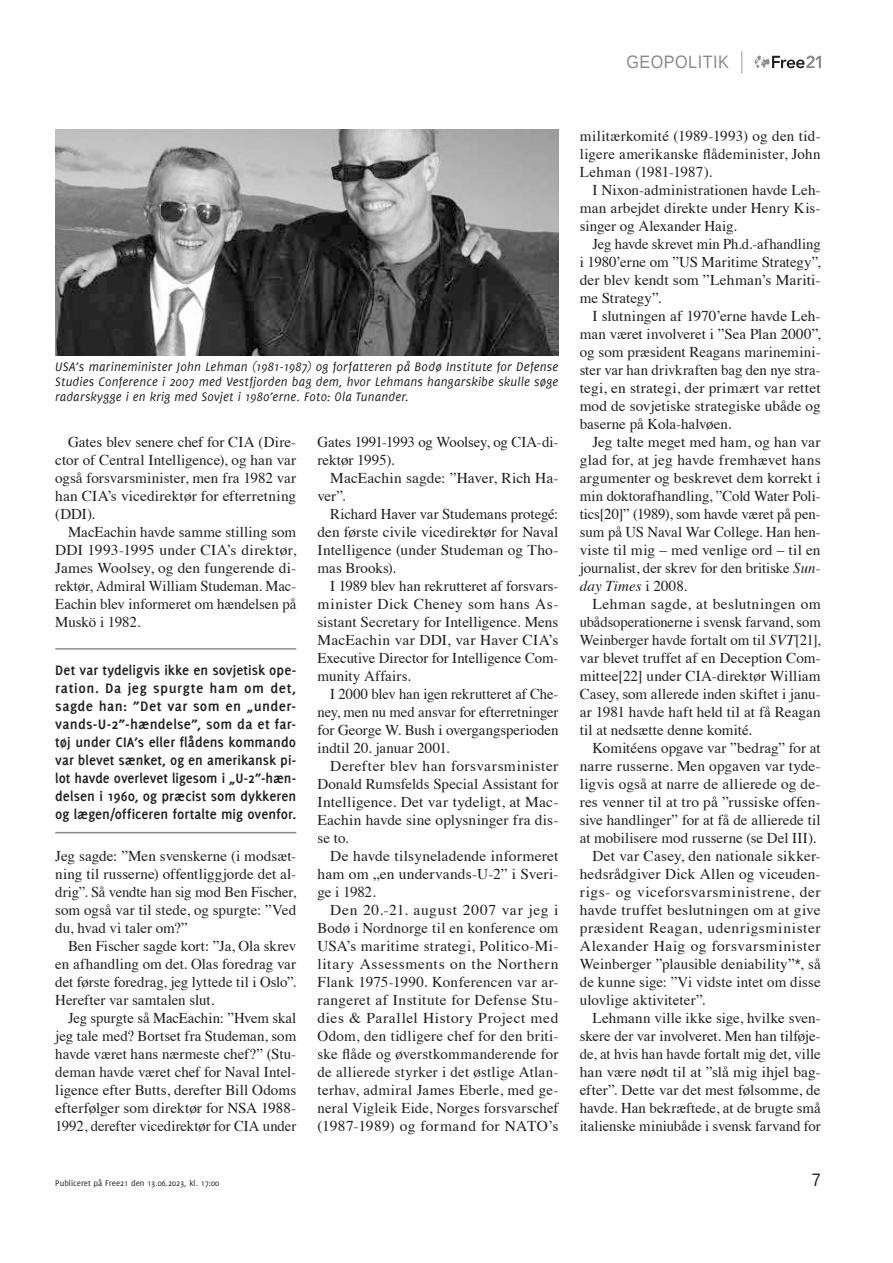
<style>
.page{position:relative;width:893px;height:1263px;background:#fff}
.page>*{position:absolute;margin:0;border:0;box-sizing:border-box;transform-origin:0 0}
.t1{font:18px "Liberation Sans";letter-spacing:.03em;color:#8a8a8a;scale:.9 1}
.t2{font:18px "Liberation Sans";color:#1f1f1f;scale:.9 1}
.t3{font:15px/18px "Times";letter-spacing:.005em;color:#1f1f1f;text-align:justify}
.t4{font:700 15px/18px "Delicious";letter-spacing:.005em;color:#1f1f1f;text-align:justify}
.t5{font:15px "Times";letter-spacing:.035em;color:#1f1f1f}
.t6{font:italic 13.5px/15px "Delicious";letter-spacing:.015em;color:#1f1f1f;text-align:justify}
.t7{font:9px "Delicious";color:#1f1f1f}
.s1{font-style:italic}
.s2{font-family:"Delicious";font-size:14.25px}
</style>
<div class="page">
<svg style="left:755px;top:55px;width:66px;height:13px"></svg>
<svg style="left:741px;top:51px;width:1px;height:23px"></svg>
<hr style="left:55px;top:648px;width:241px;height:2px;background:#8a8a8a">
<hr style="left:55px;top:832px;width:241px;height:1px;background:#8a8a8a">
<img style="left:55px;top:130px;width:503px;height:226px">
<p class="t1" style="left:626px;top:51px;width:115px">GEOPOLITIK</p>
<p class="t6" style="left:55px;top:359px;width:505px">USA’s marineminister John Lehman (1981-1987) og forfatteren på Bodø Institute for Defense Studies Conference i 2007 med Vestfjorden bag dem, hvor Lehmans hangarskibe skulle søge radarskygge i en krig med Sovjet i 1980’erne. Foto: Ola Tunander.</p>
<p class="t3" style="left:55px;top:432px;width:242px;text-indent:13px">Gates blev senere chef for CIA (Dire&shy;ctor of Central Intelligence), og han var også forsvarsminister, men fra 1982 var han CIA’s vicedirektør for efterretning (DDI).</p>
<p class="t3" style="left:55px;top:522px;width:242px;text-indent:13px">MacEachin havde samme stilling som DDI 1993-1995 under CIA’s direktør, James Woolsey, og den fungerende di&shy;rektør, Admiral William Studeman. Mac-Eachin blev informeret om hændelsen på Muskö i 1982.</p>
<p class="t4" style="left:55px;top:661px;width:242px">Det var tydeligvis ikke en sovjetisk ope&shy;ration. Da jeg spurgte ham om det, sagde han: ”Det var som en „under&shy;vands-U-2”-hændelse”, som da et far&shy;tøj under CIA’s eller flådens kommando var blevet sænket, og en amerikansk pi&shy;lot havde overlevet ligesom i „U-2”-hæn&shy;delsen i 1960, og præcist som dykkeren og lægen/officeren fortalte mig ovenfor.</p>
<p class="t3" style="left:55px;top:846px;width:242px">Jeg sagde: ”Men svenskerne (i modsæt&shy;ning til russerne) offentliggjorde det al&shy;drig”. Så vendte han sig mod Ben Fischer, som også var til stede, og spurgte: ”Ved du, hvad vi taler om?”</p>
<p class="t3" style="left:55px;top:936px;width:242px;text-indent:13px">Ben Fischer sagde kort: ”Ja, Ola skrev en afhandling om det. Olas foredrag var det første foredrag, jeg lyttede til i Oslo”.<br>Herefter var samtalen slut.</p>
<p class="t3" style="left:55px;top:1008px;width:242px;text-indent:13px">Jeg spurgte så MacEachin: ”Hvem skal jeg tale med? Bortset fra Studeman, som havde været hans nærmeste chef?” (Stu&shy;deman havde været chef for Naval Intel&shy;ligence efter Butts, derefter Bill Odoms efterfølger som direktør for NSA 1988- 1992, derefter vicedirektør for CIA under</p>
<p class="t3" style="left:317px;top:432px;width:242px">Gates 1991-1993 og Woolsey, og CIA-di&shy;rektør 1995).</p>
<p class="t3" style="left:317px;top:468px;width:242px;text-indent:13px">MacEachin sagde: ”Haver, Rich Ha&shy;ver”.</p>
<p class="t3" style="left:317px;top:504px;width:242px;text-indent:13px">Richard Haver var Studemans protegé: den første civile vicedirektør for Naval Intelligence (under Studeman og Tho&shy;mas Brooks).</p>
<p class="t3" style="left:317px;top:576px;width:242px;text-indent:13px">I 1989 blev han rekrutteret af forsvars&shy;minister Dick Cheney som hans As&shy;sistant Secretary for Intelligence. Mens MacEachin var DDI, var Haver CIA’s Executive Director for Intelligence Com&shy;munity Affairs.</p>
<p class="t3" style="left:317px;top:684px;width:242px;text-indent:13px">I 2000 blev han igen rekrutteret af Che&shy;ney, men nu med ansvar for efterretninger for George W. Bush i overgangsperioden indtil 20. januar 2001.</p>
<p class="t3" style="left:317px;top:756px;width:242px;text-indent:13px">Derefter blev han forsvarsminister Donald Rumsfelds Special Assistant for Intelligence. Det var tydeligt, at Mac-Eachin havde sine oplysninger fra dis&shy;se to.</p>
<p class="t3" style="left:317px;top:846px;width:242px;text-indent:13px">De havde tilsyneladende informeret ham om „en undervands-U-2” i Sveri&shy;ge i 1982.</p>
<p class="t3" style="left:317px;top:900px;width:242px;text-indent:13px">Den 20.-21. august 2007 var jeg i Bodø i Nordnorge til en konference om USA’s maritime strategi, Politico-Mi&shy;litary Assessments on the Northern Flank 1975-1990. Konferencen var ar&shy;rangeret af Institute for Defense Stu&shy;dies &amp; Parallel History Project med Odom, den tidligere chef for den briti&shy;ske flåde og øverstkommanderende for de allierede styrker i det østlige Atlan&shy;terhav, admiral James Eberle, med ge&shy;neral Vigleik Eide, Norges forsvarschef (1987-1989) og formand for NATO’s</p>
<p class="t3" style="left:580px;top:126px;width:242px">militærkomité (1989-1993) og den tid&shy;ligere amerikanske flådeminister, John Lehman (1981-1987).</p>
<p class="t3" style="left:580px;top:180px;width:242px;text-indent:13px">I Nixon-administrationen havde Leh&shy;man arbejdet direkte under Henry Kis&shy;singer og Alexander Haig.</p>
<p class="t3" style="left:580px;top:234px;width:242px;text-indent:13px">Jeg havde skrevet min Ph.d.-afhandling i 1980’erne om ”US Maritime Strategy”, der blev kendt som ”Lehman’s Mariti&shy;me Strategy”.</p>
<p class="t3" style="left:580px;top:306px;width:242px;text-indent:13px">I slutningen af 1970’erne havde Leh&shy;man været involveret i ”Sea Plan 2000”, og som præsident Reagans marinemini&shy;ster var han drivkraften bag den nye stra&shy;tegi, en strategi, der primært var rettet mod de sovjetiske strategiske ubåde og baserne på Kola-halvøen.</p>
<p class="t3" style="left:580px;top:432px;width:242px;text-indent:13px">Jeg talte meget med ham, og han var glad for, at jeg havde fremhævet hans argumenter og beskrevet dem korrekt i min doktorafhandling, ”Cold Water Poli&shy;tics[20]” (1989), som havde været på pen&shy;sum på US Naval War College. Han hen&shy;viste til mig – med venlige ord – til en journalist, der skrev for den britiske <span class="s1">Sun&shy;day Times</span> i 2008.</p>
<p class="t3" style="left:580px;top:594px;width:242px;text-indent:13px">Lehman sagde, at beslutningen om ubådsoperationerne i svensk farvand, som Weinberger havde fortalt om til <span class="s1">SVT</span>[21], var blevet truffet af en Deception Com&shy;mittee[22] under CIA-direktør William Casey, som allerede inden skiftet i janu&shy;ar 1981 havde haft held til at få Reagan til at nedsætte denne komité.</p>
<p class="t3" style="left:592px;top:738px;width:230px">Komitéens opgave var ”bedrag” for at</p>
<p class="t3" style="left:580px;top:756px;width:242px">narre russerne. Men opgaven var tyde-</p>
<p class="t3" style="left:580px;top:774px;width:242px">ligvis også at narre de allierede og de-</p>
<p class="t3" style="left:580px;top:792px;width:242px">res venner til at tro på ”russiske offen-</p>
<p class="t3" style="left:580px;top:810px;width:242px">sive handlinger” for at få de allierede til</p>
<p class="t3" style="left:580px;top:828px;width:238px">at mobilisere mod russerne (se Del III).</p>
<p class="t3" style="left:592px;top:846px;width:230px">Det var Casey, den nationale sikker-</p>
<p class="t3" style="left:580px;top:864px;width:242px">hedsrådgiver Dick Allen og viceuden-</p>
<p class="t5" style="left:580px;top:878px;width:242px">rigs- og viceforsvarsministrene, der</p>
<p class="t3" style="left:580px;top:900px;width:242px">havde truffet beslutningen om at give</p>
<p class="t5" style="left:580px;top:914px;width:242px">præsident Reagan, udenrigsminister</p>
<p class="t5" style="left:580px;top:932px;width:242px">Alexander Haig og forsvarsminister</p>
<p class="t3" style="left:580px;top:954px;width:242px">Weinberger ”plausible deniability”<span class="s2">*</span>, så</p>
<p class="t3" style="left:580px;top:972px;width:242px">de kunne sige: ”Vi vidste intet om disse</p>
<p class="t3" style="left:580px;top:990px;width:127px">ulovlige aktiviteter”.</p>
<p class="t3" style="left:592px;top:1008px;width:230px">Lehmann ville ikke sige, hvilke sven-</p>
<p class="t3" style="left:580px;top:1026px;width:242px">skere der var involveret. Men han tilføje-</p>
<p class="t3" style="left:580px;top:1044px;width:242px">de, at hvis han havde fortalt mig det, ville</p>
<p class="t3" style="left:580px;top:1062px;width:242px">han være nødt til at ”slå mig ihjel bag-</p>
<p class="t3" style="left:580px;top:1080px;width:242px">efter”. Dette var det mest følsomme, de</p>
<p class="t3" style="left:580px;top:1098px;width:242px">havde. Han bekræftede, at de brugte små</p>
<p class="t3" style="left:580px;top:1116px;width:242px">italienske miniubåde i svensk farvand for</p>
<p class="t7" style="left:55px;top:1177px;width:165px">Publiceret på Free21 den 13.06.2023, kl. 17:00</p>
<p class="t2" style="left:812px;top:1168px;width:12px">7</p>
</div>
